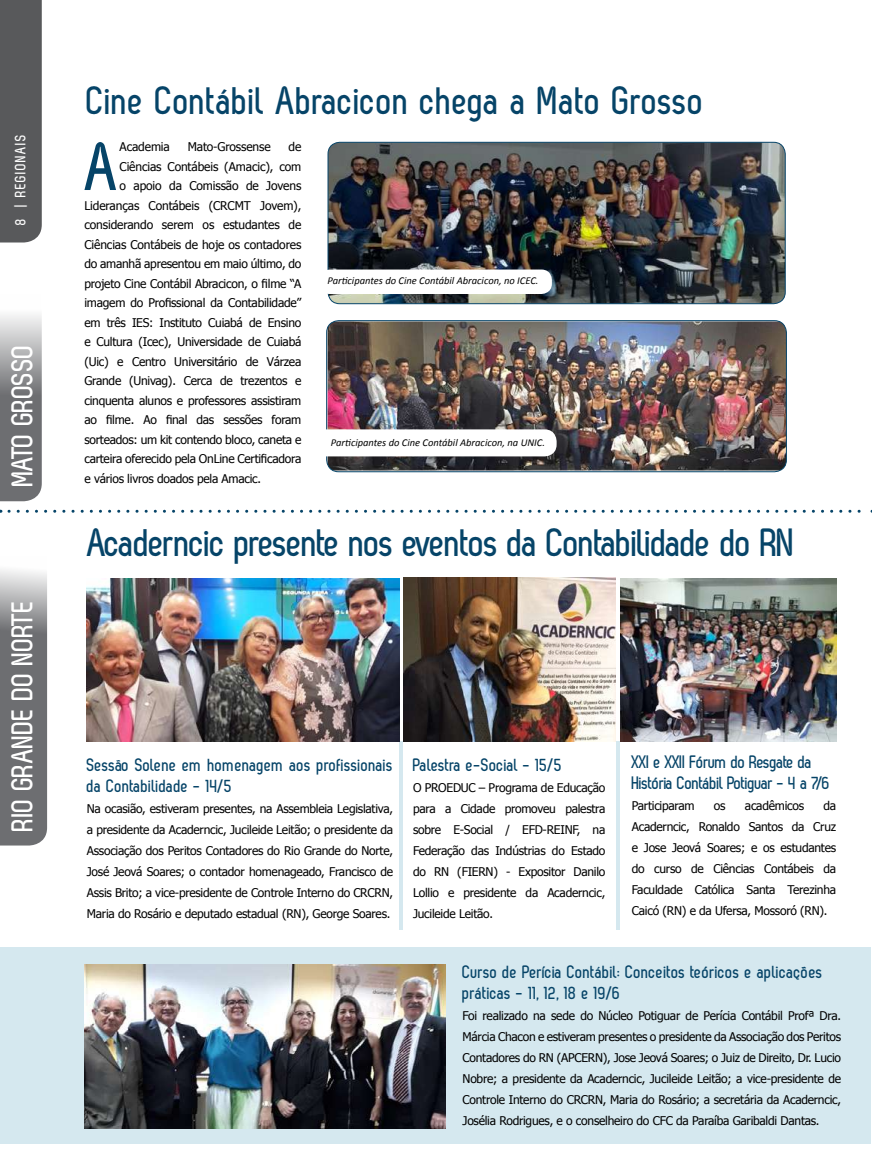
<style>
.page{position:relative;width:872px;height:1170px;background:#fff}
.page>*{position:absolute;margin:0;border:0;box-sizing:border-box;transform-origin:0 0}
.t1{font:700 67.65px "Zag";color:#064468}
.t2{font:700 39.3px "Zag";letter-spacing:-.03em;color:#064468}
.t3{font:700 39.3px "Zag";color:#064468}
.t4{font:700 30px "Zag";letter-spacing:-.01em;color:#fff}
.t5{font:700 18px/21px "Zag";color:#064468}
.t6{font:700 18px/21.6px "Zag";letter-spacing:-.03em;color:#064468}
.t7{font:700 15px "Zag";letter-spacing:.075em;color:#fff}
.t8{font:12px/21px "Tahoma";letter-spacing:-.02em;color:#000;text-align:justify}
.t9{font:italic 10.5px "Calibri";color:#000}
</style>
<div class="page">
<div style="left:0;top:0;width:42px;height:242px;background:#58595b"></div>
<div style="left:1px;top:947px;width:870px;height:197px;background:#d5e8ef"></div>
<hr style="left:400px;top:741px;width:3px;height:188px;background:#d5e8ef">
<hr style="left:616px;top:741px;width:3px;height:188px;background:#d5e8ef">
<img style="left:329px;top:142px;width:456px;height:162px">
<div style="left:327px;top:142px;width:458px;height:162px;border:1px solid #064468;border-radius:12px"></div>
<div style="left:319px;top:269px;width:233px;height:25px;background:#fff;border-radius:10px"></div>
<svg style="left:0;top:315px;width:42px;height:186px;background:#8b8c8f"></svg>
<svg style="left:0;top:569px;width:47px;height:276px;background:#7d7e81"></svg>
<img style="left:328px;top:322px;width:458px;height:149px">
<div style="left:326px;top:320px;width:461px;height:152px;border:1px solid #064468;border-radius:12px"></div>
<div style="left:315px;top:429px;width:241px;height:27px;background:#fff;border-radius:12px"></div>
<svg style="left:9px;top:509px;width:863px;height:3px"></svg>
<img style="left:87px;top:578px;width:313px;height:163px">
<img style="left:403px;top:578px;width:213px;height:163px">
<img style="left:620px;top:578px;width:216px;height:163px">
<img style="left:84px;top:964px;width:361px;height:164px">
<p class="t7" style="left:12px;top:225px;width:92px;rotate:-90deg">8 | REGIONAIS</p>
<h3 class="t4" style="left:6px;top:486px;width:144px;rotate:-90deg">MATO GROSSO</h3>
<h3 class="t4" style="left:6px;top:830px;width:233px;rotate:-90deg">RIO GRANDE DO NORTE</h3>
<h2 class="t3" style="left:87px;top:79px;width:619px">Cine Contábil Abracicon chega a Mato Grosso</h2>
<h1 class="t1" style="left:85px;top:129px;width:37px">A</h1>
<p class="t8" style="left:120px;top:135px;width:52px">Academia</p>
<p class="t8" style="left:188px;top:135px;width:85px">Mato-Grossense</p>
<p class="t8" style="left:84px;top:136px;width:218px;line-height:19.5px;text-align:right">de<br>Ciências Contábeis (Amacic), com<br>o apoio da Comissão de Jovens Lideranças Contábeis (CRCMT Jovem), considerando serem os estudantes de Ciências Contábeis de hoje os contadores do amanhã apresentou em maio último, do projeto Cine Contábil Abracicon, o filme “A imagem do Profissional da Contabilidade” em três IES: Instituto Cuiabá de Ensino e Cultura (Icec), Universidade de Cuiabá (Uic) e Centro Universitário de Várzea Grande (Univag). Cerca de trezentos e cinquenta alunos e professores assistiram ao filme. Ao final das sessões foram sorteados: um kit contendo bloco, caneta e carteira oferecido pela OnLine Certificadora</p>
<p class="t8" style="left:84px;top:467px;width:178px">e vários livros doados pela Amacic.</p>
<p class="t9" style="left:327px;top:274px;width:212px">Participantes do Cine Contábil Abracicon, no ICEC.</p>
<p class="t9" style="left:331px;top:436px;width:215px">Participantes do Cine Contábil Abracicon, na UNIC.</p>
<h2 class="t2" style="left:87px;top:521px;width:710px">Acaderncic presente nos eventos da Contabilidade do RN</h2>
<h3 class="t5" style="left:87px;top:754px;width:308px">Sessão Solene em homenagem aos profissionais da Contabilidade - 14/5</h3>
<p class="t8" style="left:87px;top:797px;width:308px">Na ocasião, estiveram presentes, na Assembleia Legislativa, a presidente da Acaderncic, Jucileide Leitão; o presidente da Associação dos Peritos Contadores do Rio Grande do Norte, José Jeová Soares; o contador homenageado, Francisco de Assis Brito; a vice-presidente de Controle Interno do CRCRN, Maria do Rosário e deputado estadual (RN), George Soares.</p>
<h3 class="t5" style="left:413px;top:754px;width:151px">Palestra e-Social - 15/5</h3>
<p class="t8" style="left:413px;top:776px;width:194px">O PROEDUC – Programa de Educação para a Cidade promoveu palestra sobre E-Social / EFD-REINF, na Federação das Indústrias do Estado do RN (FIERN) - Expositor Danilo Lollio e presidente da Acaderncic, Jucileide Leitão.</p>
<h3 class="t6" style="left:632px;top:750px;width:200px">XXI e XXII Fórum do Resgate da<br>História Contábil Potiguar - 4 a 7/6</h3>
<p class="t8" style="left:632px;top:794px;width:64px">Participaram</p>
<p class="t8" style="left:714px;top:794px;width:13px">os</p>
<p class="t8" style="left:745px;top:794px;width:61px">acadêmicos</p>
<p class="t8" style="left:632px;top:794px;width:206px;text-indent:192px">da Acaderncic, Ronaldo Santos da Cruz e Jose Jeová Soares; e os estudantes do curso de Ciências Contábeis da Faculdade Católica Santa Terezinha Caicó (RN) e da Ufersa, Mossoró (RN).</p>
<h3 class="t5" style="left:462px;top:960px;width:362px">Curso de Perícia Contábil: Conceitos teóricos e aplicações práticas - 11, 12, 18 e 19/6</h3>
<p class="t8" style="left:462px;top:1004px;width:380px">Foi realizado na sede do Núcleo Potiguar de Perícia Contábil Profª Dra.<br>Márcia Chacon e estiveram presentes o presidente da Associação dos Peritos Contadores do RN (APCERN), Jose Jeová Soares; o Juiz de Direito, Dr. Lucio Nobre; a presidente da Acaderncic, Jucileide Leitão; a vice-presidente de Controle Interno do CRCRN, Maria do Rosário; a secretária da Acaderncic, Josélia Rodrigues, e o conselheiro do CFC da Paraíba Garibaldi Dantas.</p>
</div>
